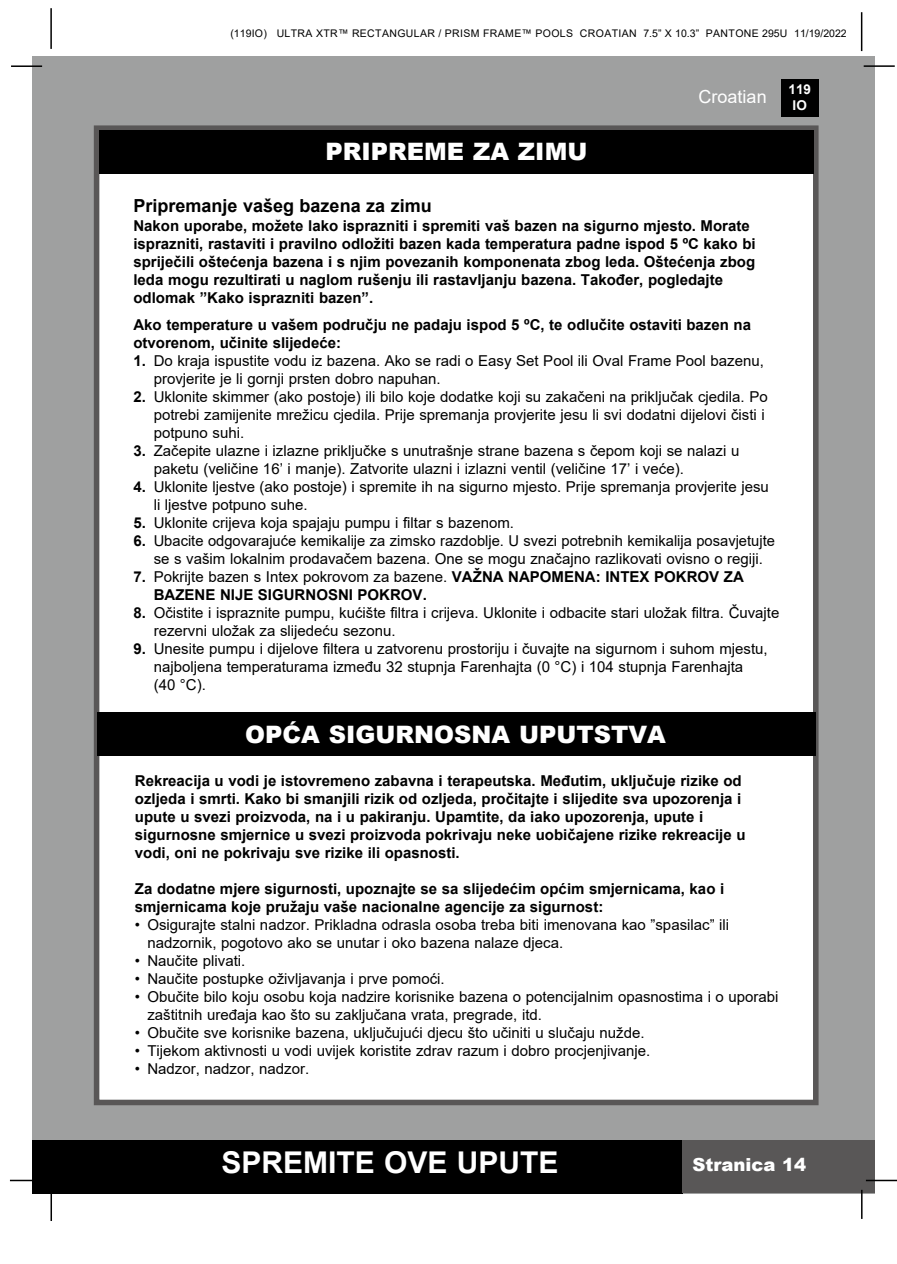
<style>
.page{position:relative;width:897px;height:1264px;background:#fff}
.page>*{position:absolute;margin:0;border:0;box-sizing:border-box;transform-origin:0 0}
.t1{font:700 30px "Arial";color:#fff}
.t2{font:900 24px "Arial";color:#fff}
.t3{font:700 18px "Arial";color:#000}
.t4{font:900 18px "Arial";color:#fff}
.t5{font:18px "Arial";color:#fff}
.t6{font:15px/18px "Arial";color:#000}
.t7{font:700 15px/18px "Arial";color:#000}
.t8{font:700 13.5px/16.2px "Arial";color:#fff;text-align:center}
.t9{font:10.5px "Arial";letter-spacing:.035em;color:#000}
.s1{font-weight:700}
.s2{font-weight:400}
</style>
<div class="page">
<div style="left:33px;top:56px;width:842px;height:1137px;background:#9fa0a0"></div>
<div style="left:780px;top:79px;width:38px;height:38px;background:#000"></div>
<hr style="left:863px;top:65px;width:31px;height:2px;background:#000">
<hr style="left:50px;top:8px;width:2px;height:41px;background:#000">
<hr style="left:860px;top:12px;width:2px;height:39px;background:#000">
<div style="left:33px;top:1140px;width:650px;height:53px;background:#000"></div>
<div style="left:682px;top:1140px;width:193px;height:53px;background:#595757"></div>
<hr style="left:865px;top:1179px;width:31px;height:2px;background:#000">
<hr style="left:860px;top:1189px;width:2px;height:30px;background:#000">
<hr style="left:50px;top:1190px;width:2px;height:31px;background:#000">
<hr style="left:10px;top:1179px;width:31px;height:2px;background:#000">
<hr style="left:11px;top:65px;width:31px;height:2px;background:#000">
<div style="left:94px;top:125px;width:724px;height:980px;background:#fff;border:6px solid #595757"></div>
<div style="left:99px;top:130px;width:714px;height:44px;background:#000"></div>
<div style="left:97px;top:712px;width:718px;height:44px;background:#000"></div>
<p class="t9" style="left:230px;top:26px;width:617px">(119IO) ULTRA XTR™ RECTANGULAR / PRISM FRAME™ POOLS CROATIAN 7.5” X 10.3” PANTONE 295U 11/19/2022</p>
<p class="t5" style="left:698px;top:84px;width:70px">Croatian</p>
<p class="t8" style="left:788px;top:81px;width:24px">119<br>IO</p>
<h2 class="t2" style="left:325px;top:134px;width:263px">PRIPREME ZA ZIMU</h2>
<p class="t3" style="left:133px;top:193px;width:300px">Pripremanje vašeg bazena za zimu</p>
<p class="t7" style="left:133px;top:217px;width:623px">Nakon uporabe, možete lako isprazniti i spremiti vaš bazen na sigurno mjesto. Morate isprazniti, rastaviti i pravilno odložiti bazen kada temperatura padne ispod 5 ºC kako bi spriječili oštećenja bazena i s njim povezanih komponenata zbog leda. Oštećenja zbog leda mogu rezultirati u naglom rušenju ili rastavljanju bazena. Također, pogledajte odlomak ”Kako isprazniti bazen”.</p>
<p class="t7" style="left:133px;top:316px;width:619px">Ako temperature u vašem području ne padaju ispod 5 ºC, te odlučite ostaviti bazen na otvorenom, učinite slijedeće:</p>
<p class="t6" style="left:154px;top:352px;width:611px;text-indent:-20px"><span class="s1">1.</span> Do kraja ispustite vodu iz bazena. Ako se radi o Easy Set Pool ili Oval Frame Pool bazenu, provjerite je li gornji prsten dobro napuhan.</p>
<p class="t6" style="left:154px;top:388px;width:615px;text-indent:-20px"><span class="s1">2.</span> Uklonite skimmer (ako postoje) ili bilo koje dodatke koji su zakačeni na priključak cjedila. Po potrebi zamijenite mrežicu cjedila. Prije spremanja provjerite jesu li svi dodatni dijelovi čisti i potpuno suhi.</p>
<p class="t6" style="left:154px;top:442px;width:587px;text-indent:-20px"><span class="s1">3.</span> Začepite ulazne i izlazne priključke s unutrašnje strane bazena s čepom koji se nalazi u paketu (veličine 16’ i manje). Zatvorite ulazni i izlazni ventil (veličine 17’ i veće).</p>
<p class="t6" style="left:154px;top:478px;width:616px;text-indent:-20px"><span class="s1">4.</span> Uklonite ljestve (ako postoje) i spremite ih na sigurno mjesto. Prije spremanja provjerite jesu li ljestve potpuno suhe.</p>
<p class="t6" style="left:133px;top:514px;width:382px"><span class="s1">5.</span> Uklonite crijeva koja spajaju pumpu i filtar s bazenom.</p>
<p class="t6" style="left:133px;top:532px;width:643px;text-align:center"><span class="s1">6.</span> Ubacite odgovarajuće kemikalije za zimsko razdoblje. U svezi potrebnih kemikalija posavjetujte se s vašim lokalnim prodavačem bazena. One se mogu značajno razlikovati ovisno o regiji.</p>
<p class="t7" style="left:154px;top:568px;width:591px;text-indent:-20px">7. <span class="s2">Pokrijte bazen s Intex pokrovom za bazene.</span> VAŽNA NAPOMENA: INTEX POKROV ZA<br>BAZENE NIJE SIGURNOSNI POKROV.</p>
<p class="t6" style="left:154px;top:604px;width:627px;text-indent:-20px"><span class="s1">8.</span> Očistite i ispraznite pumpu, kućište filtra i crijeva. Uklonite i odbacite stari uložak filtra. Čuvajte rezervni uložak za slijedeću sezonu.</p>
<p class="t6" style="left:154px;top:640px;width:615px;text-indent:-20px"><span class="s1">9.</span> Unesite pumpu i dijelove filtera u zatvorenu prostoriju i čuvajte na sigurnom i suhom mjestu, najboljena temperaturama između 32 stupnja Farenhajta (0 °C) i 104 stupnja Farenhajta (40 °C).</p>
<h2 class="t2" style="left:245px;top:716px;width:422px">OPĆA SIGURNOSNA UPUTSTVA</h2>
<p class="t7" style="left:135px;top:771px;width:612px">Rekreacija u vodi je istovremeno zabavna i terapeutska. Međutim, uključuje rizike od ozljeda i smrti. Kako bi smanjili rizik od ozljeda, pročitajte i slijedite sva upozorenja i upute u svezi proizvoda, na i u pakiranju. Upamtite, da iako upozorenja, upute i sigurnosne smjernice u svezi proizvoda pokrivaju neke uobičajene rizike rekreacije u vodi, oni ne pokrivaju sve rizike ili opasnosti.</p>
<p class="t7" style="left:135px;top:879px;width:590px">Za dodatne mjere sigurnosti, upoznajte se sa slijedećim općim smjernicama, kao i smjernicama koje pružaju vaše nacionalne agencije za sigurnost:</p>
<p class="t6" style="left:147px;top:915px;width:583px;text-indent:-12px">• Osigurajte stalni nadzor. Prikladna odrasla osoba treba biti imenovana kao ”spasilac” ili nadzornik, pogotovo ako se unutar i oko bazena nalaze djeca.</p>
<p class="t6" style="left:135px;top:951px;width:112px">• Naučite plivati.</p>
<p class="t6" style="left:135px;top:969px;width:311px">• Naučite postupke oživljavanja i prve pomoći.</p>
<p class="t6" style="left:147px;top:987px;width:632px;text-indent:-12px">• Obučite bilo koju osobu koja nadzire korisnike bazena o potencijalnim opasnostima i o uporabi zaštitnih uređaja kao što su zaključana vrata, pregrade, itd.</p>
<p class="t6" style="left:135px;top:1023px;width:511px">• Obučite sve korisnike bazena, uključujući djecu što učiniti u slučaju nužde.</p>
<p class="t6" style="left:135px;top:1041px;width:517px">• Tijekom aktivnosti u vodi uvijek koristite zdrav razum i dobro procjenjivanje.</p>
<p class="t6" style="left:135px;top:1059px;width:176px">• Nadzor, nadzor, nadzor.</p>
<h1 class="t1" style="left:221px;top:1141px;width:338px">SPREMITE OVE UPUTE</h1>
<p class="t4" style="left:692px;top:1151px;width:115px">Stranica 14</p>
</div>
